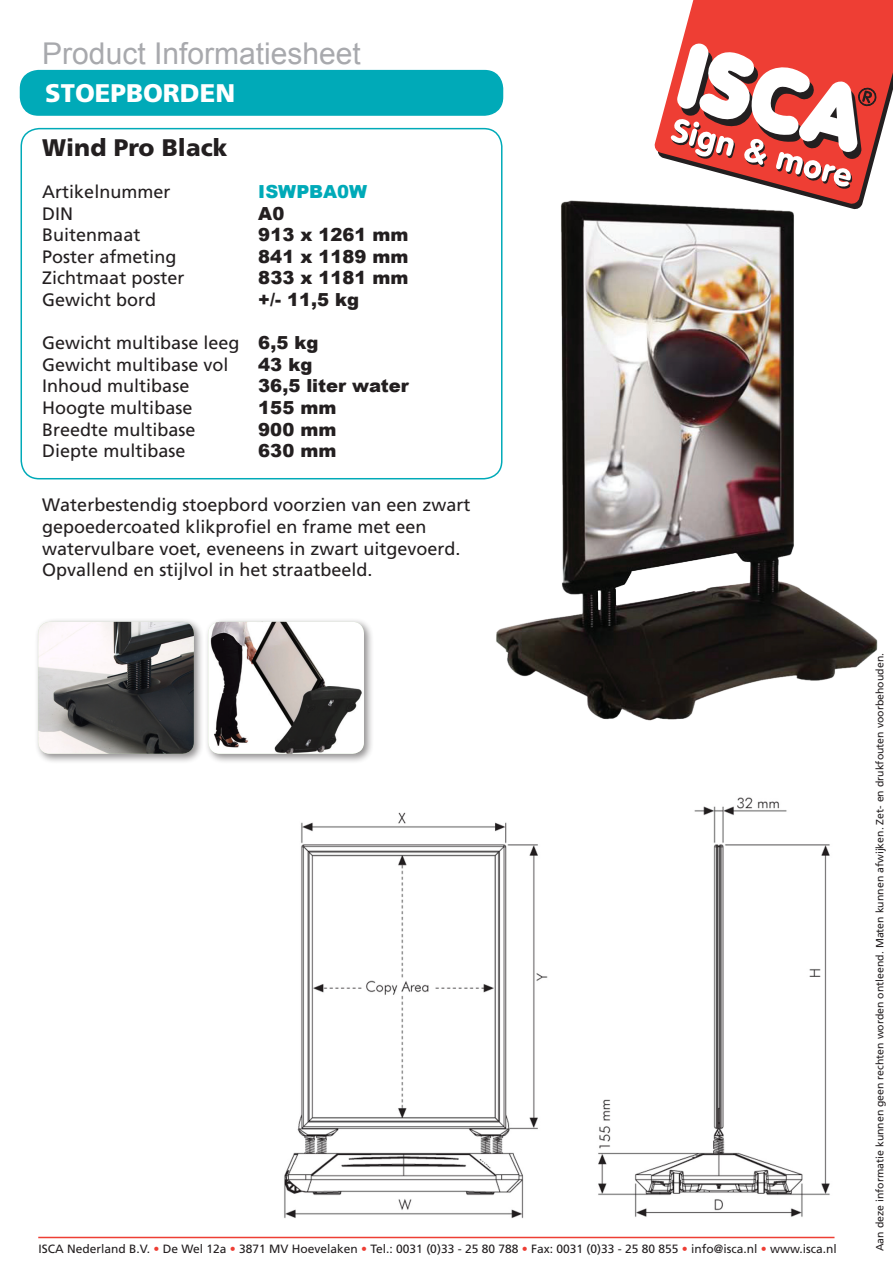
<style>
.page{position:relative;width:893px;height:1263px;background:#fff}
.page>*{position:absolute;margin:0;border:0;box-sizing:border-box;transform-origin:0 0}
.t1{font:30px "Arial";color:#a8a9ad}
.t2{font:900 25.5px "Frutiger";color:#fff}
.t3{font:900 24px "Frutiger";color:#231f20}
.t4{font:18px/21.6px "Frutiger";color:#231f20}
.t5{font:900 18px "Arial";color:#231f20}
.t6{font:900 18px "Arial";color:#00aab8}
.t7{font:12px "Frutiger";color:#231f20}
.t8{font:10.5px "Frutiger";color:#231f20}
.s1{font-family:"Arial";font-weight:900}
.s2{color:#ee3e34}
</style>
<div class="page">
<img style="left:231px;top:797px;width:604px;height:442px">
<div style="left:21px;top:128px;width:481px;height:351px;border:2px solid #00aab8;border-radius:18px"></div>
<img style="left:486px;top:187px;width:392px;height:534px">
<div style="left:34px;top:617px;width:170px;height:147px;background:#231f20;opacity:.5"></div>
<img style="left:38px;top:622px;width:156px;height:132px">
<div style="left:204px;top:617px;width:170px;height:147px;background:#231f20;opacity:.5"></div>
<img style="left:208px;top:622px;width:156px;height:132px">
<div style="left:21px;top:71px;width:481px;height:44px;background:#00aab8;border-radius:18px"></div>
<div style="left:20px;top:70px;width:483px;height:46px;border:2px solid #00aab8;border-radius:18px"></div>
<svg style="left:655px;top:0;width:238px;height:205px;fill:#ee3e34"></svg>
<svg style="left:670px;top:43px;width:207px;height:146px"></svg>
<hr style="left:38px;top:1237px;width:796px;height:1px;background:#ee3e34">
<p class="t1" style="left:42px;top:33px;width:320px">Product Informatiesheet</p>
<p class="t2" style="left:45px;top:78px;width:191px">STOEPBORDEN</p>
<p class="t3" style="left:42px;top:133px;width:187px">Wind Pro Black</p>
<p class="t4" style="left:42px;top:181px;width:130px">Artikelnummer</p>
<p class="t6" style="left:258px;top:181px;width:110px">ISWPBA0W</p>
<p class="t4" style="left:42px;top:202px;width:32px">DIN</p>
<p class="t5" style="left:258px;top:203px;width:28px">A0</p>
<p class="t4" style="left:42px;top:224px;width:100px">Buitenmaat</p>
<p class="t5" style="left:258px;top:225px;width:152px">913 x 1261 mm</p>
<p class="t4" style="left:42px;top:245px;width:136px">Poster afmeting</p>
<p class="t5" style="left:258px;top:246px;width:152px">841 x 1189 mm</p>
<p class="t4" style="left:42px;top:267px;width:144px">Zichtmaat poster</p>
<p class="t5" style="left:258px;top:268px;width:152px">833 x 1181 mm</p>
<p class="t4" style="left:42px;top:289px;width:115px">Gewicht bord</p>
<p class="t5" style="left:258px;top:289px;width:102px">+/- 11,5 kg</p>
<p class="t4" style="left:42px;top:332px;width:278px">Gewicht multibase leeg <span class="s1">6,5 kg</span></p>
<p class="t4" style="left:42px;top:353px;width:188px">Gewicht multibase vol</p>
<p class="t5" style="left:258px;top:354px;width:56px">43 kg</p>
<p class="t4" style="left:42px;top:375px;width:149px">Inhoud multibase</p>
<p class="t5" style="left:258px;top:376px;width:152px">36,5 liter water</p>
<p class="t4" style="left:42px;top:397px;width:152px">Hoogte multibase</p>
<p class="t5" style="left:258px;top:397px;width:80px">155 mm</p>
<p class="t4" style="left:42px;top:418px;width:155px">Breedte multibase</p>
<p class="t5" style="left:258px;top:419px;width:80px">900 mm</p>
<p class="t4" style="left:42px;top:440px;width:145px">Diepte multibase</p>
<p class="t5" style="left:258px;top:441px;width:80px">630 mm</p>
<p class="t4" style="left:42px;top:494px;width:430px">Waterbestendig stoepbord voorzien van een zwart gepoedercoated klikprofiel en frame met een</p>
<p class="t4" style="left:42px;top:537px;width:420px">watervulbare voet, eveneens in zwart uitgevoerd.<br>Opvallend en stijlvol in het straatbeeld.</p>
<p class="t7" style="left:38px;top:1242px;width:800px">ISCA Nederland B.V. <span class="s2">•</span> De Wel 12a <span class="s2">•</span> 3871 MV Hoevelaken <span class="s2">•</span> Tel.: 0031 (0)33 - 25 80 788 <span class="s2">•</span> Fax: 0031 (0)33 - 25 80 855 <span class="s2">•</span> info@isca.nl <span class="s2">•</span> www.isca.nl</p>
<p class="t8" style="left:874px;top:1251px;width:600px;rotate:-90deg">Aan deze informatie kunnen geen rechten worden ontleend. Maten kunnen afwijken. Zet- en drukfouten voorbehouden.</p>
</div>
